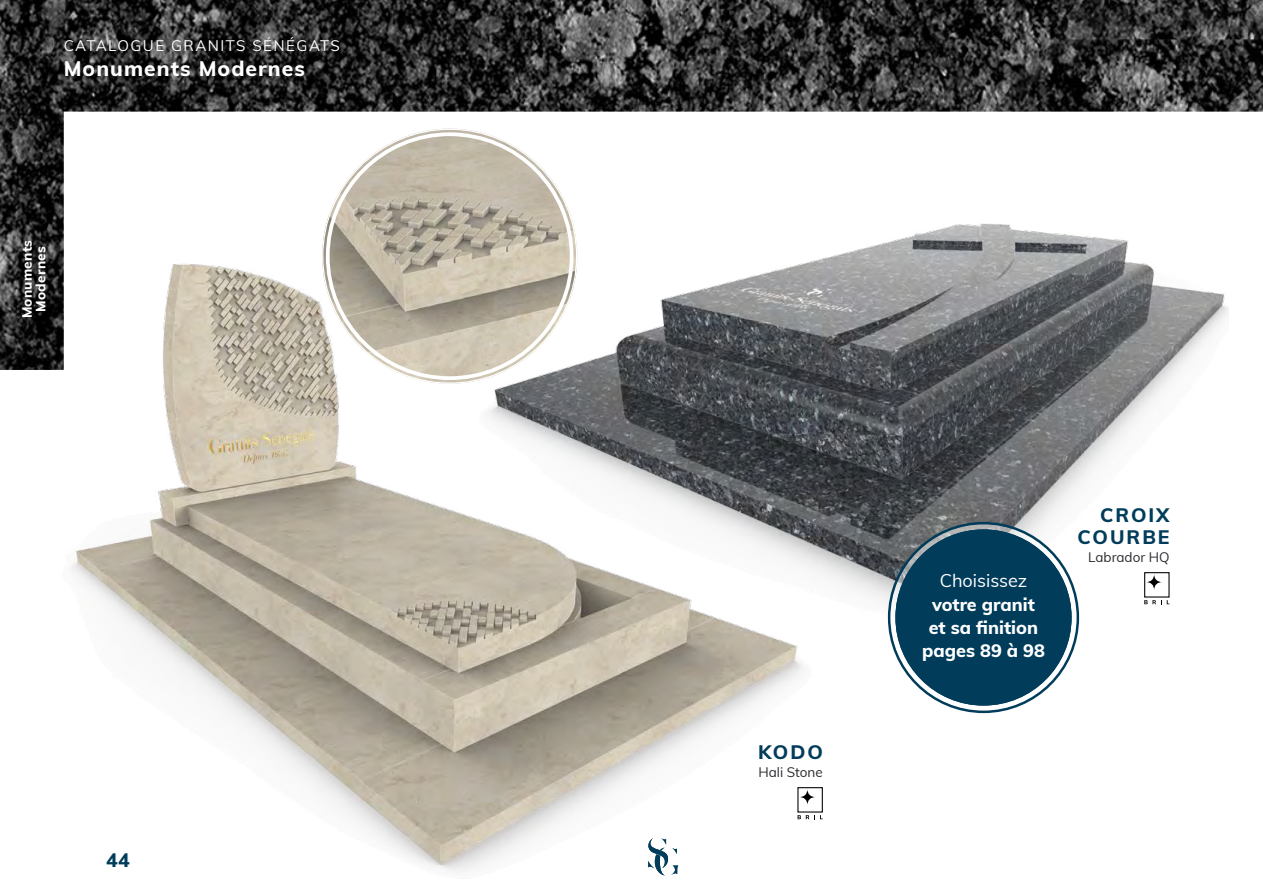
<style>
.page{position:relative;width:1263px;height:893px;background:#fff}
.page>*{position:absolute;margin:0;border:0;box-sizing:border-box;transform-origin:0 0}
.t1{font:800 21px "Muli";letter-spacing:.05em;color:#fff}
.t2{font:800 19.5px "Muli";letter-spacing:.1em;color:#013c5b}
.t3{font:800 18px "Muli";color:#fff}
.t4{font:18px "Muli";color:#fff}
.t5{font:15px "Muli";letter-spacing:.1em;color:#fff}
.t6{font:13.5px "Muli";color:#2a292e}
.t7{font:800 13.5px/13.5px "Muli";letter-spacing:.02em;color:#fff;text-align:center}
</style>
<div class="page">
<img style="left:897px;top:370px;width:282px;height:296px">
<img style="left:71px;top:370px;width:826px;height:509px">
<div style="left:798px;top:788px;width:24px;height:24px;background:#fff"></div>
<div style="left:797px;top:787px;width:26px;height:25px;border:1px solid #000"></div>
<svg style="left:799px;top:789px;width:17px;height:16px"></svg>
<svg style="left:797px;top:815px;width:26px;height:4px"></svg>
<div style="left:1145px;top:573px;width:24px;height:24px;background:#fff"></div>
<div style="left:1144px;top:572px;width:25px;height:26px;border:1px solid #000"></div>
<svg style="left:1146px;top:574px;width:16px;height:16px"></svg>
<svg style="left:1144px;top:600px;width:25px;height:4px"></svg>
<svg style="left:890px;top:524px;width:187px;height:187px"></svg>
<div style="left:895px;top:529px;width:176px;height:177px;background:#013c5b;border-radius:50%"></div>
<div style="left:895px;top:529px;width:176px;height:177px;border:8px solid #013c5b;border-radius:50%"></div>
<img style="left:0;top:0;width:1263px;height:370px">
<svg style="left:648px;top:838px;width:30px;height:37px"></svg>
<p class="t5" style="left:64px;top:35px;width:278px">CATALOGUE GRANITS SÉNÉGATS</p>
<p class="t1" style="left:64px;top:53px;width:243px">Monuments Modernes</p>
<p class="t7" style="left:20px;top:318px;width:80px;rotate:-90deg">Monuments<br>Modernes</p>
<p class="t2" style="left:106px;top:845px;width:25px">44</p>
<p class="t2" style="left:758px;top:737px;width:66px">KODO</p>
<p class="t6" style="left:758px;top:762px;width:66px">Hali Stone</p>
<p class="t4" style="left:940px;top:568px;width:89px">Choisissez</p>
<p class="t3" style="left:932px;top:591px;width:104px">votre granit</p>
<p class="t3" style="left:929px;top:614px;width:111px">et sa finition</p>
<p class="t3" style="left:922px;top:638px;width:124px">pages 89 à 98</p>
<p class="t2" style="left:1100px;top:501px;width:71px">CROIX</p>
<p class="t2" style="left:1078px;top:522px;width:93px">COURBE</p>
<p class="t6" style="left:1088px;top:547px;width:83px">Labrador HQ</p>
</div>
